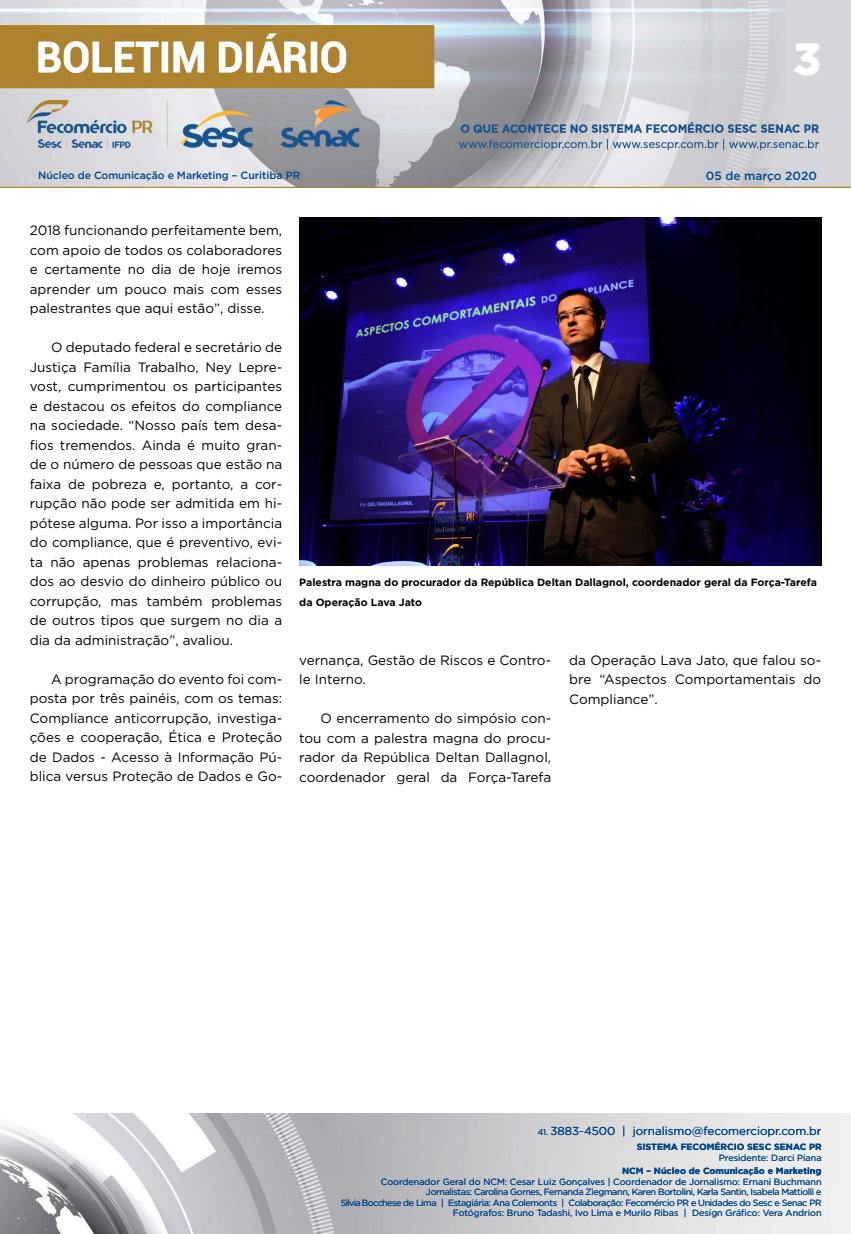
<style>
.page{position:relative;width:851px;height:1234px;background:#fff}
.page>*{position:absolute;margin:0;border:0;box-sizing:border-box;transform-origin:0 0}
.t1{font:900 45px "Gotham";color:#fff}
.t2{font:13.5px/19.5px "Gotham";color:#000;text-align:justify}
.t3{font:500 11.85px "Gotham";color:#004a93}
.t4{font:11.55px "Gotham";color:#004587}
.t5{font:700 10.5px/19.5px "Gotham";color:#000}
.t6{font:500 10.5px "Gotham";letter-spacing:-.01em;color:#004587}
.t7{font:9px/10.5px "Gotham";letter-spacing:-.04em;color:#004587;text-align:right}
.t8{font:700 9px "Gotham";color:#004587}
.t9{font:9px "Gotham";color:#004587}
.s1{font-size:8.25px}
</style>
<div class="page">
<img style="left:0;top:0;width:850px;height:188px">
<img style="left:0;top:1113px;width:850px;height:120px">
<img style="left:299px;top:217px;width:522px;height:348px">
<p class="t6" style="left:38px;top:168px;width:264px">Núcleo de Comunicação e Marketing – Curitiba PR</p>
<h1 class="t1" style="left:793px;top:28px;width:29px">3</h1>
<p class="t3" style="left:705px;top:167px;width:113px">05 de março 2020</p>
<p class="t2" style="left:30px;top:220px;width:254px">2018 funcionando perfeitamente bem, com apoio de todos os colaboradores e certamente no dia de hoje iremos aprender um pouco mais com esses palestrantes que aqui estão”, disse.</p>
<p class="t2" style="left:30px;top:337px;width:254px;text-indent:21px">O deputado federal e secretário de Justiça Família Trabalho, Ney Lepre&shy;vost, cumprimentou os participantes e destacou os efeitos do compliance na sociedade. “Nosso país tem desa&shy;fios tremendos. Ainda é muito gran&shy;de o número de pessoas que estão na faixa de pobreza e, portanto, a cor&shy;rupção não pode ser admitida em hi&shy;pótese alguma. Por isso a importância do compliance, que é preventivo, evi&shy;ta não apenas problemas relaciona&shy;dos ao desvio do dinheiro público ou corrupção, mas também problemas de outros tipos que surgem no dia a dia da administração”, avaliou.</p>
<p class="t2" style="left:30px;top:669px;width:254px;text-indent:21px">A programação do evento foi com&shy;posta por três painéis, com os temas:<br>Compliance anticorrupção, investiga&shy;ções e cooperação, Ética e Proteção de Dados - Acesso à Informação Pú&shy;blica versus Proteção de Dados e Go-</p>
<p class="t5" style="left:299px;top:572px;width:519px">Palestra magna do procurador da República Deltan Dallagnol, coordenador geral da Força-Tarefa da Operação Lava Jato</p>
<p class="t2" style="left:299px;top:649px;width:253px">vernança, Gestão de Riscos e Contro&shy;le Interno.</p>
<p class="t2" style="left:299px;top:708px;width:253px;text-indent:21px">O encerramento do simpósio con&shy;tou com a palestra magna do procu&shy;rador da República Deltan Dallagnol, coordenador geral da Força-Tarefa</p>
<p class="t2" style="left:569px;top:649px;width:253px">da Operação Lava Jato, que falou so&shy;bre “Aspectos Comportamentais do Compliance”.</p>
<p class="t4" style="left:537px;top:1123px;width:285px"><span class="s1">41.</span> 3883-4500 | jornalismo@fecomerciopr.com.br</p>
<p class="t8" style="left:636px;top:1140px;width:186px">SISTEMA FECOMÉRCIO SESC SENAC PR</p>
<p class="t9" style="left:718px;top:1151px;width:104px">Presidente: Darci Piana</p>
<p class="t8" style="left:622px;top:1164px;width:201px">NCM – Núcleo de Comunicação e Marketing</p>
<p class="t7" style="left:341px;top:1175px;width:482px">Coordenador Geral do NCM: Cesar Luiz Gonçalves | Coordenador de Jornalismo: Ernani Buchmann Jornalistas: Carolina Gomes, Fernanda Ziegmann, Karen Bortolini, Karla Santin, Isabela Mattiolli e<br>Silvia Bocchese de Lima | Estagiária: Ana Colemonts | Colaboração: Fecomércio PR e Unidades do Sesc e Senac PR Fotógrafos: Bruno Tadashi, Ivo Lima e Murilo Ribas | Design Gráfico: Vera Andrion</p>
</div>
